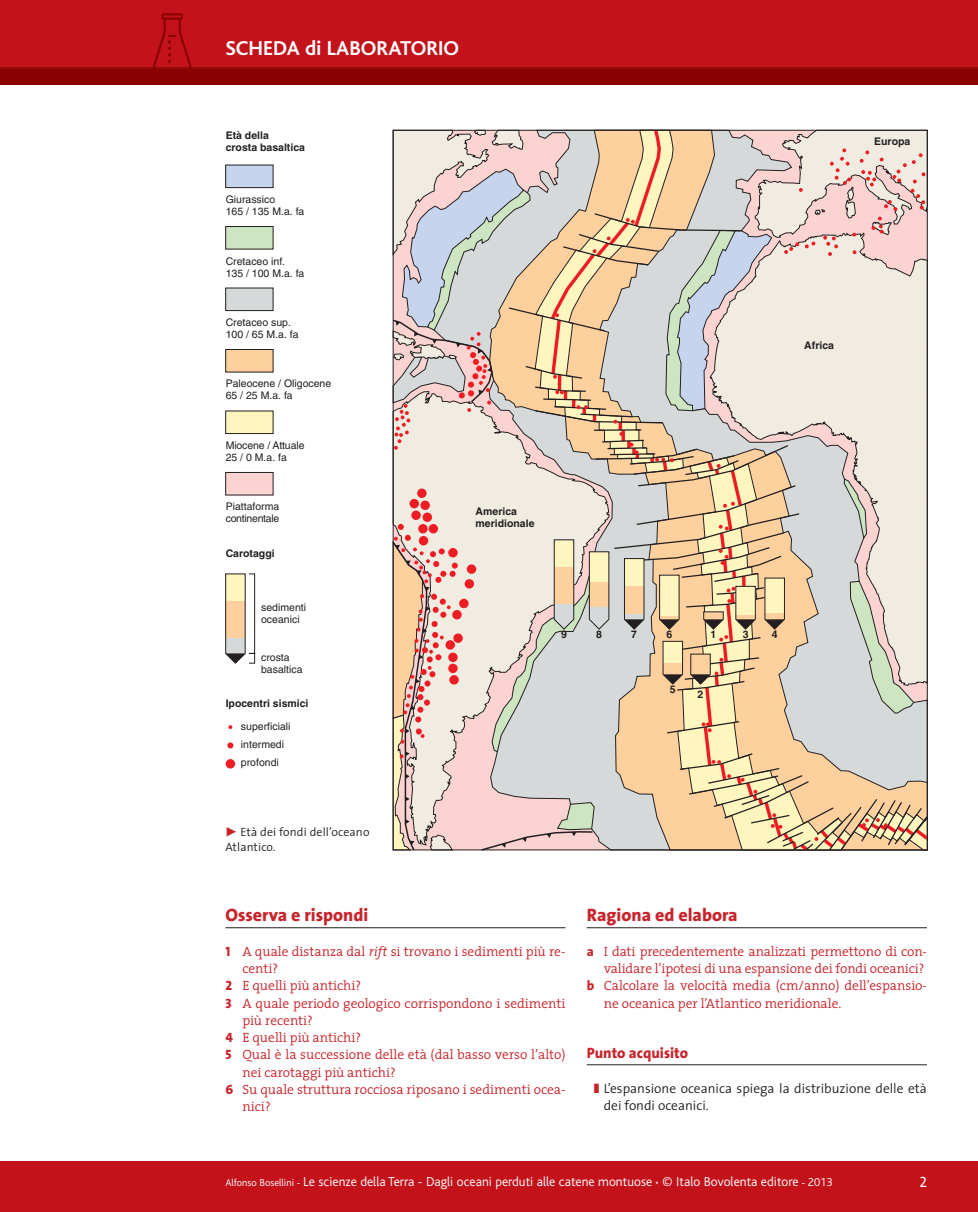
<style>
.page{position:relative;width:978px;height:1212px;background:#fff}
.page>*{position:absolute;margin:0;border:0;box-sizing:border-box;transform-origin:0 0}
.t1{font:108px "Poppi Medical Two";color:#8b0202}
.t2{font:700 21px "Bliss";color:#fff}
.Testo{font:800 18px "The Sans";color:#c8242b}
.Testo-2{font:800 15px "The Sans";color:#c8242b}
.t3{font:15px "The Sans Caps";color:#fff}
.Testo-3{font:300 13.5px/17.2px "The Serif";color:#c8242b}
.t4{font:300 13.5px "Bliss";color:#fff}
.Testo-4{font:300 13.5px/17.2px "The Sans";color:#231f20}
.Didascalia{font:300 12px/15px "The Sans";letter-spacing:.01em;color:#231f20}
.t5{font:10.5px/12px "Helvetica";color:#231f20}
.t6{font:700 10.5px/12px "Helvetica";color:#231f20}
.t7{font:10.5px/12px "Helvetica";letter-spacing:-.025em;color:#231f20}
.s1{font-family:"The Sans Extra Bold Caps";font-weight:400}
.s2{font-style:italic}
.s3{font-family:"The Sans";font-weight:800}
.s4{font-size:10.5px}
.s5{font-size:12px}
</style>
<div class="page">
<div style="left:0;top:1161px;width:978px;height:51px;background:#c4121a"></div>
<div style="left:0;top:0;width:978px;height:68px;background:#c4121a"></div>
<div style="left:0;top:67px;width:978px;height:18px;background:#8b0202"></div>
<hr style="left:0;top:68px;width:978px;height:1px;background:#961619">
<hr style="left:587px;top:1064px;width:340px;height:1px;background:#231f20">
<hr style="left:225px;top:927px;width:341px;height:1px;background:#231f20">
<hr style="left:587px;top:927px;width:340px;height:1px;background:#231f20">
<div style="left:226px;top:165px;width:47px;height:23px;background:#c6d5ed"></div>
<div style="left:225px;top:165px;width:48px;height:23px;border:1px solid #231f20"></div>
<div style="left:225px;top:226px;width:48px;height:23px;background:#cde5c1;border:1px solid #231f20"></div>
<div style="left:225px;top:288px;width:48px;height:23px;background:#d6d9da;border:1px solid #231f20"></div>
<div style="left:225px;top:349px;width:48px;height:23px;background:#fdd09e;border:1px solid #231f20"></div>
<div style="left:225px;top:411px;width:48px;height:23px;background:#fef5bf;border:1px solid #231f20"></div>
<div style="left:225px;top:472px;width:48px;height:23px;background:#fbd3d1;border:1px solid #231f20"></div>
<div style="left:226px;top:759px;width:9px;height:9px;background:#ee1d23;border-radius:50%"></div>
<svg style="left:227px;top:742px;width:6px;height:6px"></svg>
<svg style="left:228px;top:725px;width:4px;height:4px"></svg>
<svg style="left:225px;top:573px;width:30px;height:91px"></svg>
<svg style="left:393px;top:130px;width:536px;height:720px;background:#e1cfbf"></svg>
<p class="t1" style="left:142px;top:-29px;width:62px">b</p>
<p class="t2" style="left:225px;top:37px;width:235px">SCHEDA di LABORATORIO</p>
<p class="t6" style="left:226px;top:129px;width:81px">Età della<br>crosta basaltica</p>
<p class="t5" style="left:226px;top:193px;width:80px">Giurassico<br>165 / 135 M.a. fa</p>
<p class="t5" style="left:226px;top:255px;width:80px">Cretaceo inf.<br>135 / 100 M.a. fa</p>
<p class="t5" style="left:226px;top:316px;width:74px">Cretaceo sup.<br>100 / 65 M.a. fa</p>
<p class="t5" style="left:226px;top:378px;width:107px">Paleocene / Oligocene<br>65 / 25 M.a. fa</p>
<p class="t5" style="left:226px;top:439px;width:80px">Miocene / Attuale<br>25 / 0 M.a. fa</p>
<p class="t7" style="left:226px;top:501px;width:55px">Piattaforma continentale</p>
<p class="t6" style="left:226px;top:547px;width:51px">Carotaggi</p>
<p class="t5" style="left:261px;top:601px;width:46px">sedimenti oceanici</p>
<p class="t5" style="left:261px;top:651px;width:43px">crosta basaltica</p>
<p class="t6" style="left:226px;top:697px;width:84px">Ipocentri sismici</p>
<p class="t5" style="left:241px;top:717px;width:51px;line-height:18px">superficiali intermedi profondi</p>
<p class="Didascalia" style="left:225px;top:824px;width:146px;text-indent:15px">Età dei fondi dell’oceano<br>Atlantico.</p>
<p class="t6" style="left:804px;top:340px;width:31px">Africa</p>
<p class="t6" style="left:476px;top:505px;width:60px">America meridionale</p>
<p class="t6" style="left:561px;top:629px;width:7px">9</p>
<p class="t6" style="left:596px;top:629px;width:7px">8</p>
<p class="t6" style="left:631px;top:629px;width:7px">7</p>
<p class="t6" style="left:666px;top:629px;width:7px">6</p>
<p class="t6" style="left:711px;top:629px;width:7px">1</p>
<p class="t6" style="left:743px;top:629px;width:7px">3</p>
<p class="t6" style="left:772px;top:629px;width:7px">4</p>
<p class="t6" style="left:670px;top:683px;width:7px">5</p>
<p class="t6" style="left:698px;top:688px;width:7px">2</p>
<p class="t6" style="left:874px;top:136px;width:38px">Europa</p>
<p class="Testo" style="left:225px;top:900px;width:144px">Osserva e rispondi</p>
<p class="Testo-3" style="left:242px;top:942px;width:325px;text-indent:-17px"><span class="s1">1</span> A quale distanza dal <span class="s2">rift</span> si trovano i sedimenti più re&shy;centi?</p>
<p class="Testo-3" style="left:225px;top:977px;width:137px"><span class="s1">2</span> E quelli più antichi?</p>
<p class="Testo-3" style="left:242px;top:994px;width:325px;text-indent:-17px"><span class="s1">3</span> A quale periodo geologico corrispondono i sedimenti più recenti?</p>
<p class="Testo-3" style="left:225px;top:1028px;width:137px"><span class="s1">4</span> E quelli più antichi?</p>
<p class="Testo-3" style="left:242px;top:1046px;width:325px;text-indent:-17px"><span class="s1">5</span> Qual è la successione delle età (dal basso verso l’alto) nei carotaggi più antichi?</p>
<p class="Testo-3" style="left:242px;top:1080px;width:325px;text-indent:-17px"><span class="s1">6</span> Su quale struttura rocciosa riposano i sedimenti ocea&shy;nici?</p>
<p class="Testo" style="left:587px;top:900px;width:152px">Ragiona ed elabora</p>
<p class="Testo-3" style="left:587px;top:942px;width:342px;text-align:right"><span class="s3">a</span> I dati precedentemente analizzati permettono di con&shy;validare l’ipotesi di una espansione dei fondi oceanici?</p>
<p class="Testo-3" style="left:604px;top:977px;width:325px;text-indent:-17px"><span class="s3">b</span> Calcolare la velocità media (cm/anno) dell’espansio&shy;ne oceanica per l’Atlantico meridionale.</p>
<p class="Testo-2" style="left:587px;top:1041px;width:103px">Punto acquisito</p>
<p class="Testo-4" style="left:604px;top:1079px;width:325px">L’espansione oceanica spiega la distribuzione delle età dei fondi oceanici.</p>
<p class="t4" style="left:225px;top:1175px;width:609px"><span class="s4">Alfonso Bosellini -</span> Le scienze della Terra - Dagli oceani perduti alle catene montuose <span class="s4">•</span> © Italo Bovolenta editore <span class="s4">-</span> <span class="s5">2013</span></p>
<p class="t3" style="left:919px;top:1169px;width:9px">2</p>
</div>
